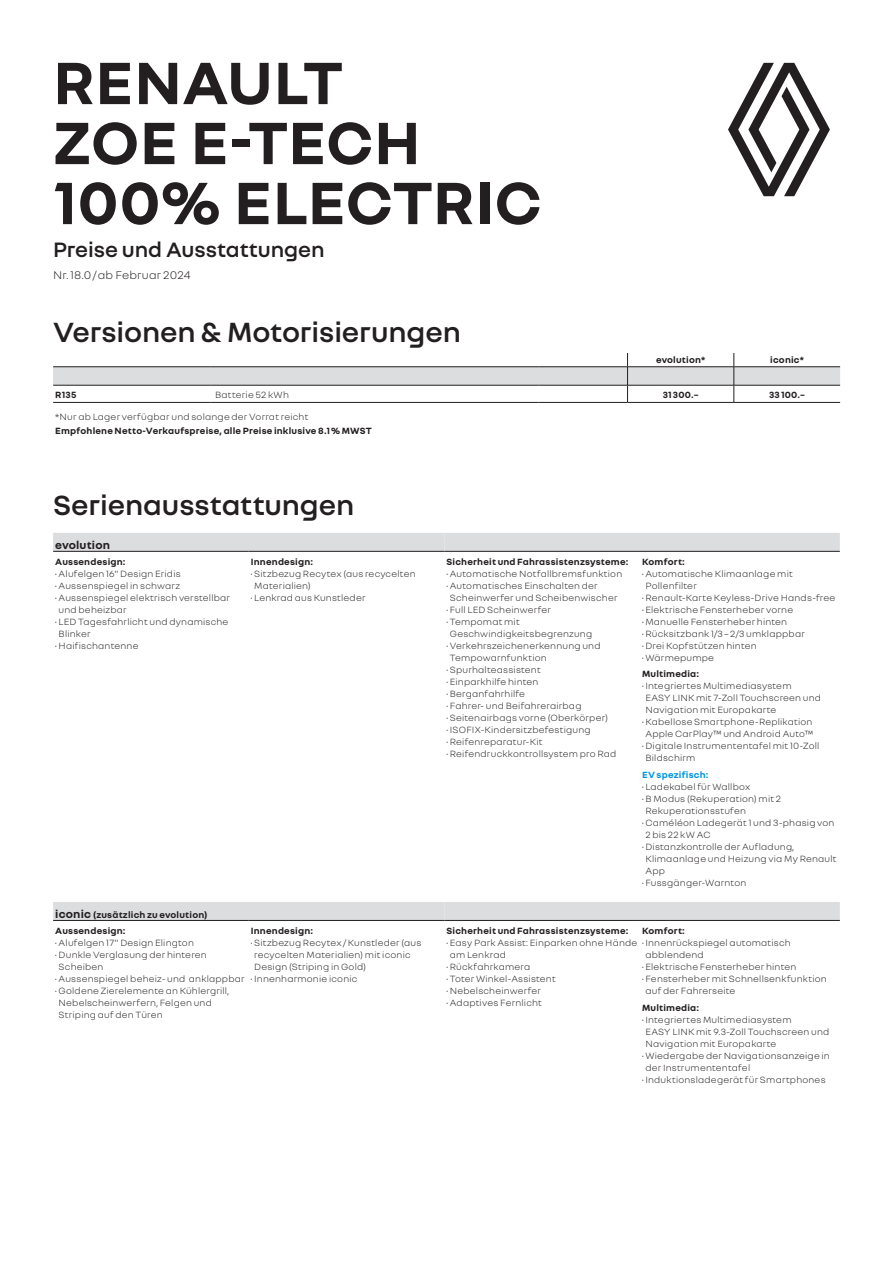
<style>
.page{position:relative;width:893px;height:1263px;background:#fff}
.page>*{position:absolute;margin:0;border:0;box-sizing:border-box;transform-origin:0 0}
.COUV_titre_niveau_2{font:700 64.5px/60px "Nouvel R";letter-spacing:.01em;color:#231f20}
.Texte_titre{font:600 30px "Nouvel R";letter-spacing:-.005em;color:#231f20}
.COUV_soustitre{font:600 22.5px "Nouvel R";color:#231f20}
.Texte_titre-2{font:300 12px "Nouvel R";letter-spacing:.015em;color:#231f20}
.Texte_tableau_titre{font:700 12px "Nouvel R";letter-spacing:.015em;color:#231f20}
.Texte_tableau_courant{font:300 9.75px/12px "Nouvel R";letter-spacing:.02em;color:#231f20}
.Texte_tableau_courant-2{font:700 9.75px/13.5px "Nouvel R";letter-spacing:.02em;color:#231f20}
.Titel_mit_Abstand_nach{font:700 9.75px "Nouvel R";letter-spacing:.02em;color:#231f20}
.Texte_tableau_titre-2{font:700 9.75px "Nouvel R";letter-spacing:.02em;color:#231f20}
.Texte_tableau_tettiere{font:700 9.75px "Nouvel R";letter-spacing:.02em;color:#231f20}
.Texte_tableau_courant-3{font:700 9.75px "Nouvel R";letter-spacing:.02em;color:#0097db}
.s1{font-weight:300}
.s2{font-size:12px}
</style>
<div class="page">
<svg style="left:728px;top:63px;width:102px;height:133px"></svg>
<svg style="left:53px;top:533px;width:391px;height:387px"></svg>
<svg style="left:444px;top:533px;width:396px;height:387px"></svg>
<hr style="left:53px;top:920px;width:196px;height:1px;background:#231f20">
<hr style="left:249px;top:920px;width:195px;height:1px;background:#231f20">
<hr style="left:53px;top:551px;width:196px;height:1px;background:#231f20">
<hr style="left:249px;top:551px;width:195px;height:1px;background:#231f20">
<hr style="left:444px;top:551px;width:196px;height:1px;background:#231f20">
<hr style="left:640px;top:551px;width:200px;height:1px;background:#231f20">
<hr style="left:444px;top:920px;width:196px;height:1px;background:#231f20">
<hr style="left:640px;top:920px;width:200px;height:1px;background:#231f20">
<svg style="left:53px;top:353px;width:787px;height:49px"></svg>
<hr style="left:211px;top:385px;width:327px;height:1px;background:#231f20">
<hr style="left:538px;top:385px;width:89px;height:1px;background:#231f20">
<hr style="left:53px;top:385px;width:158px;height:1px;background:#231f20">
<hr style="left:53px;top:402px;width:158px;height:1px;background:#231f20">
<hr style="left:211px;top:402px;width:327px;height:1px;background:#231f20">
<hr style="left:538px;top:402px;width:89px;height:1px;background:#231f20">
<hr style="left:627px;top:402px;width:107px;height:1px;background:#231f20">
<hr style="left:734px;top:402px;width:106px;height:1px;background:#231f20">
<p class="COUV_titre_niveau_2" style="left:53px;top:49px;width:369px">RENAULT<br>ZOE E-TECH</p>
<p class="COUV_titre_niveau_2" style="left:53px;top:169px;width:490px">100% ELECTRIC</p>
<p class="COUV_soustitre" style="left:53px;top:235px;width:273px">Preise und Ausstattungen</p>
<p class="Texte_titre-2" style="left:53px;top:267px;width:139px">Nr. 18.0/ab Februar 2024</p>
<p class="Texte_titre" style="left:53px;top:313px;width:409px">Versionen &amp; Motorisierungen</p>
<p class="Texte_tableau_tettiere" style="left:656px;top:353px;width:51px">evolution*</p>
<p class="Texte_tableau_tettiere" style="left:770px;top:353px;width:35px">iconic*</p>
<p class="Texte_tableau_courant-2" style="left:55px;top:388px;width:23px">R135</p>
<p class="Texte_tableau_courant" style="left:215px;top:388px;width:75px">Batterie 52 kWh</p>
<p class="Texte_tableau_courant-2" style="left:663px;top:388px;width:38px">31300.–</p>
<p class="Texte_tableau_courant-2" style="left:769px;top:388px;width:38px">33100.–</p>
<p class="Texte_tableau_courant-2" style="left:55px;top:410px;width:318px"><span class="s1">*Nur ab Lager verfügbar und solange der Vorrat reicht<br></span>Empfohlene Netto-Verkaufspreise, alle Preise inklusive 8.1% MWST</p>
<p class="Texte_titre" style="left:53px;top:485px;width:303px">Serienausstattungen</p>
<p class="Texte_tableau_titre" style="left:55px;top:537px;width:56px">evolution</p>
<p class="Texte_tableau_courant-2" style="left:55px;top:555px;width:72px">Aussendesign:</p>
<p class="Texte_tableau_courant" style="left:55px;top:567px;width:127px">• Alufelgen 16" Design Eridis</p>
<p class="Texte_tableau_courant" style="left:55px;top:579px;width:126px">• Aussenspiegel in schwarz</p>
<p class="Texte_tableau_courant" style="left:59px;top:591px;width:173px;text-indent:-3px">• Aussenspiegel elektrisch verstellbar und beheizbar</p>
<p class="Texte_tableau_courant" style="left:59px;top:615px;width:171px;text-indent:-3px">• LED Tagesfahrlicht und dynamische<br>Blinker</p>
<p class="Texte_tableau_courant" style="left:55px;top:639px;width:85px">• Haifischantenne</p>
<p class="Titel_mit_Abstand_nach" style="left:251px;top:556px;width:64px">Innendesign:</p>
<p class="Texte_tableau_courant" style="left:254px;top:567px;width:163px;text-indent:-3px">• Sitzbezug Recytex (aus recycelten<br>Materialien)</p>
<p class="Texte_tableau_courant" style="left:251px;top:591px;width:116px">• Lenkrad aus Kunstleder</p>
<p class="Texte_tableau_titre-2" style="left:55px;top:908px;width:154px"><span class="s2">iconic</span> (zusätzlich zu evolution)</p>
<p class="Texte_tableau_courant-2" style="left:55px;top:924px;width:72px">Aussendesign:</p>
<p class="Texte_tableau_courant" style="left:55px;top:936px;width:140px">• Alufelgen 17" Design Elington</p>
<p class="Texte_tableau_courant" style="left:59px;top:948px;width:150px;text-indent:-3px">• Dunkle Verglasung der hinteren<br>Scheiben</p>
<p class="Texte_tableau_courant" style="left:55px;top:972px;width:191px">• Aussenspiegel beheiz- und anklappbar</p>
<p class="Texte_tableau_courant" style="left:59px;top:984px;width:172px;text-indent:-3px">• Goldene Zierelemente an Kühlergrill,<br>Nebelscheinwerfern, Felgen und<br>Striping auf den Türen</p>
<p class="Titel_mit_Abstand_nach" style="left:251px;top:925px;width:64px">Innendesign:</p>
<p class="Texte_tableau_courant" style="left:254px;top:936px;width:169px;text-indent:-3px">• Sitzbezug Recytex / Kunstleder (aus recycelten Materialien) mit iconic<br>Design (Striping in Gold)</p>
<p class="Texte_tableau_courant" style="left:251px;top:972px;width:108px">• Innenharmonie iconic</p>
<p class="Titel_mit_Abstand_nach" style="left:446px;top:556px;width:183px">Sicherheit und Fahrassistenzsysteme:</p>
<p class="Texte_tableau_courant" style="left:446px;top:567px;width:177px">• Automatische Notfallbremsfunktion</p>
<p class="Texte_tableau_courant" style="left:450px;top:579px;width:169px;text-indent:-3px">• Automatisches Einschalten der<br>Scheinwerfer und Scheibenwischer</p>
<p class="Texte_tableau_courant" style="left:446px;top:603px;width:106px">• Full LED Scheinwerfer</p>
<p class="Texte_tableau_courant" style="left:450px;top:615px;width:144px;text-indent:-3px">• Tempomat mit<br>Geschwindigkeitsbegrenzung</p>
<p class="Texte_tableau_courant" style="left:450px;top:639px;width:152px;text-indent:-3px">• Verkehrszeichenerkennung und<br>Tempowarnfunktion</p>
<p class="Texte_tableau_courant" style="left:446px;top:663px;width:96px">• Spurhalteassistent</p>
<p class="Texte_tableau_courant" style="left:446px;top:675px;width:93px">• Einparkhilfe hinten</p>
<p class="Texte_tableau_courant" style="left:446px;top:687px;width:80px">• Berganfahrhilfe</p>
<p class="Texte_tableau_courant" style="left:446px;top:699px;width:137px">• Fahrer- und Beifahrerairbag</p>
<p class="Texte_tableau_courant" style="left:446px;top:711px;width:163px">• Seitenairbags vorne (Oberkörper)</p>
<p class="Texte_tableau_courant" style="left:446px;top:723px;width:146px">• ISOFIX-Kindersitzbefestigung</p>
<p class="Texte_tableau_courant" style="left:446px;top:735px;width:98px">• Reifenreparatur-Kit</p>
<p class="Texte_tableau_courant" style="left:446px;top:747px;width:171px">• Reifendruckkontrollsystem pro Rad</p>
<p class="Texte_tableau_courant-2" style="left:642px;top:555px;width:44px">Komfort:</p>
<p class="Texte_tableau_courant" style="left:645px;top:567px;width:149px;text-indent:-3px">• Automatische Klimaanlage mit<br>Pollenfilter</p>
<p class="Texte_tableau_courant" style="left:642px;top:591px;width:195px">• Renault-Karte Keyless-Drive Hands-free</p>
<p class="Texte_tableau_courant" style="left:642px;top:603px;width:153px">• Elektrische Fensterheber vorne</p>
<p class="Texte_tableau_courant" style="left:642px;top:615px;width:147px">• Manuelle Fensterheber hinten</p>
<p class="Texte_tableau_courant" style="left:642px;top:627px;width:164px">• Rücksitzbank 1/3–2/3 umklappbar</p>
<p class="Texte_tableau_courant" style="left:642px;top:639px;width:116px">• Drei Kopfstützen hinten</p>
<p class="Texte_tableau_courant" style="left:642px;top:651px;width:73px">• Wärmepumpe</p>
<p class="Texte_tableau_courant-2" style="left:642px;top:667px;width:59px">Multimedia:</p>
<p class="Texte_tableau_courant" style="left:645px;top:680px;width:177px;text-indent:-3px">• Integriertes Multimediasystem<br>EASY LINK mit 7-Zoll Touchscreen und<br>Navigation mit Europakarte</p>
<p class="Texte_tableau_courant" style="left:642px;top:716px;width:173px;text-align:center">• Kabellose Smartphone-Replikation<br>Apple CarPlay™ und Android Auto™</p>
<p class="Texte_tableau_courant" style="left:645px;top:740px;width:175px;text-indent:-3px">• Digitale Instrumententafel mit 10-Zoll<br>Bildschirm</p>
<p class="Texte_tableau_courant-3" style="left:642px;top:768px;width:68px">EV spezifisch:</p>
<p class="Texte_tableau_courant" style="left:642px;top:780px;width:110px">• Ladekabel für Wallbox</p>
<p class="Texte_tableau_courant" style="left:645px;top:792px;width:137px;text-indent:-3px">• B Modus (Rekuperation) mit 2<br>Rekuperationsstufen</p>
<p class="Texte_tableau_courant" style="left:645px;top:816px;width:191px;text-indent:-3px">• Caméléon Ladegerät 1 und 3-phasig von<br>2 bis 22 kW AC</p>
<p class="Texte_tableau_courant" style="left:645px;top:840px;width:193px;text-indent:-3px">• Distanzkontrolle der Aufladung,<br>Klimaanlage und Heizung via My Renault<br>App</p>
<p class="Texte_tableau_courant" style="left:642px;top:876px;width:106px">• Fussgänger-Warnton</p>
<p class="Titel_mit_Abstand_nach" style="left:446px;top:925px;width:183px">Sicherheit und Fahrassistenzsysteme:</p>
<p class="Texte_tableau_courant" style="left:450px;top:936px;width:189px;text-indent:-3px">• Easy Park Assist: Einparken ohne Hände am Lenkrad</p>
<p class="Texte_tableau_courant" style="left:446px;top:960px;width:85px">• Rückfahrkamera</p>
<p class="Texte_tableau_courant" style="left:446px;top:972px;width:111px">• Toter Winkel-Assistent</p>
<p class="Texte_tableau_courant" style="left:446px;top:984px;width:96px">• Nebelscheinwerfer</p>
<p class="Texte_tableau_courant" style="left:446px;top:996px;width:97px">• Adaptives Fernlicht</p>
<p class="Texte_tableau_courant-2" style="left:642px;top:924px;width:44px">Komfort:</p>
<p class="Texte_tableau_courant" style="left:645px;top:936px;width:147px;text-indent:-3px">• Innenrückspiegel automatisch abblendend</p>
<p class="Texte_tableau_courant" style="left:642px;top:960px;width:156px">• Elektrische Fensterheber hinten</p>
<p class="Texte_tableau_courant" style="left:645px;top:972px;width:183px;text-indent:-3px">• Fensterheber mit Schnellsenkfunktion auf der Fahrerseite</p>
<p class="Texte_tableau_courant-2" style="left:642px;top:1000px;width:59px">Multimedia:</p>
<p class="Texte_tableau_courant" style="left:645px;top:1013px;width:185px;text-indent:-3px">• Integriertes Multimediasystem<br>EASY LINK mit 9.3-Zoll Touchscreen und<br>Navigation mit Europakarte</p>
<p class="Texte_tableau_courant" style="left:645px;top:1049px;width:186px;text-indent:-3px">• Wiedergabe der Navigationsanzeige in der Instrumententafel</p>
<p class="Texte_tableau_courant" style="left:642px;top:1073px;width:185px">• Induktionsladegerät für Smartphones</p>
</div>
